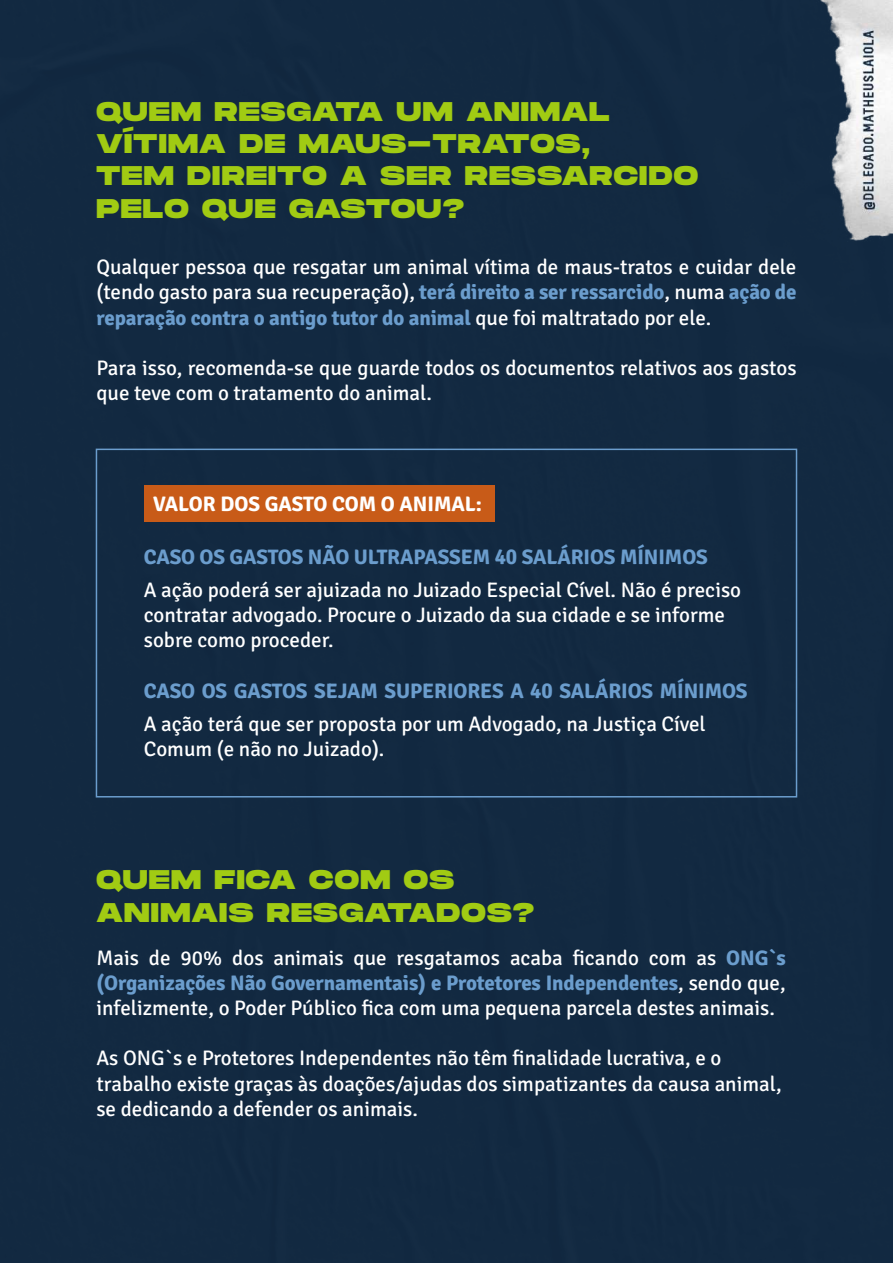
<style>
.page{position:relative;width:893px;height:1263px;background:#122941}
.page>*{position:absolute;margin:0;border:0;box-sizing:border-box;transform-origin:0 0}
.t1{font:800 27px/32.4px "Monument Extended";letter-spacing:.05em;color:#a1cb13}
.t2{font:21px/25.2px "Signika";color:#fff}
.t3{font:700 21px "Signika";letter-spacing:-.005em;color:#6b9dcd}
.t4{font:700 21px "Signika";color:#fff}
.s1{font-weight:700;color:#6b9dcd}
</style>
<div class="page">
<div style="left:144px;top:486px;width:351px;height:36px;background:#c85b18"></div>
<div style="left:96px;top:449px;width:701px;height:348px;border:2px solid #6b9dcd"></div>
<img style="left:787px;top:0;width:106px;height:254px">
<p class="t1" style="left:96px;top:94px;width:603px">QUEM RESGATA UM ANIMAL<br>VÍTIMA DE MAUS-TRATOS,<br>TEM DIREITO A SER RESSARCIDO<br>PELO QUE GASTOU?</p>
<p class="t2" style="left:96px;top:253px;width:701px;text-align:justify">Qualquer pessoa que resgatar um animal vítima de maus-tratos e cuidar dele (tendo gasto para sua recuperação), <span class="s1">terá direito a ser ressarcido</span>, numa <span class="s1">ação de reparação contra o antigo tutor do animal</span> que foi maltratado por ele.</p>
<p class="t2" style="left:96px;top:354px;width:702px">Para isso, recomenda-se que guarde todos os documentos relativos aos gastos que teve com o tratamento do animal.</p>
<p class="t4" style="left:153px;top:489px;width:330px">VALOR DOS GASTO COM O ANIMAL:</p>
<p class="t3" style="left:144px;top:542px;width:566px">CASO OS GASTOS NÃO ULTRAPASSEM 40 SALÁRIOS MÍNIMOS</p>
<p class="t2" style="left:144px;top:576px;width:599px">A ação poderá ser ajuizada no Juizado Especial Cível. Não é preciso contratar advogado. Procure o Juizado da sua cidade e se informe sobre como proceder.</p>
<p class="t3" style="left:144px;top:675px;width:605px">CASO OS GASTOS SEJAM SUPERIORES A 40 SALÁRIOS MÍNIMOS</p>
<p class="t2" style="left:144px;top:710px;width:563px">A ação terá que ser proposta por um Advogado, na Justiça Cível<br>Comum (e não no Juizado).</p>
<p class="t1" style="left:96px;top:863px;width:439px">QUEM FICA COM OS<br>ANIMAIS RESGATADOS?</p>
<p class="t2" style="left:96px;top:944px;width:691px;text-align:justify">Mais de 90% dos animais que resgatamos acaba ficando com as <span class="s1">ONG`s (Organizações Não Governamentais) e Protetores Independentes</span>, sendo que, infelizmente, o Poder Público fica com uma pequena parcela destes animais.</p>
<p class="t2" style="left:96px;top:1044px;width:687px">As ONG`s e Protetores Independentes não têm finalidade lucrativa, e o trabalho existe graças às doações/ajudas dos simpatizantes da causa animal, se dedicando a defender os animais.</p>
</div>
